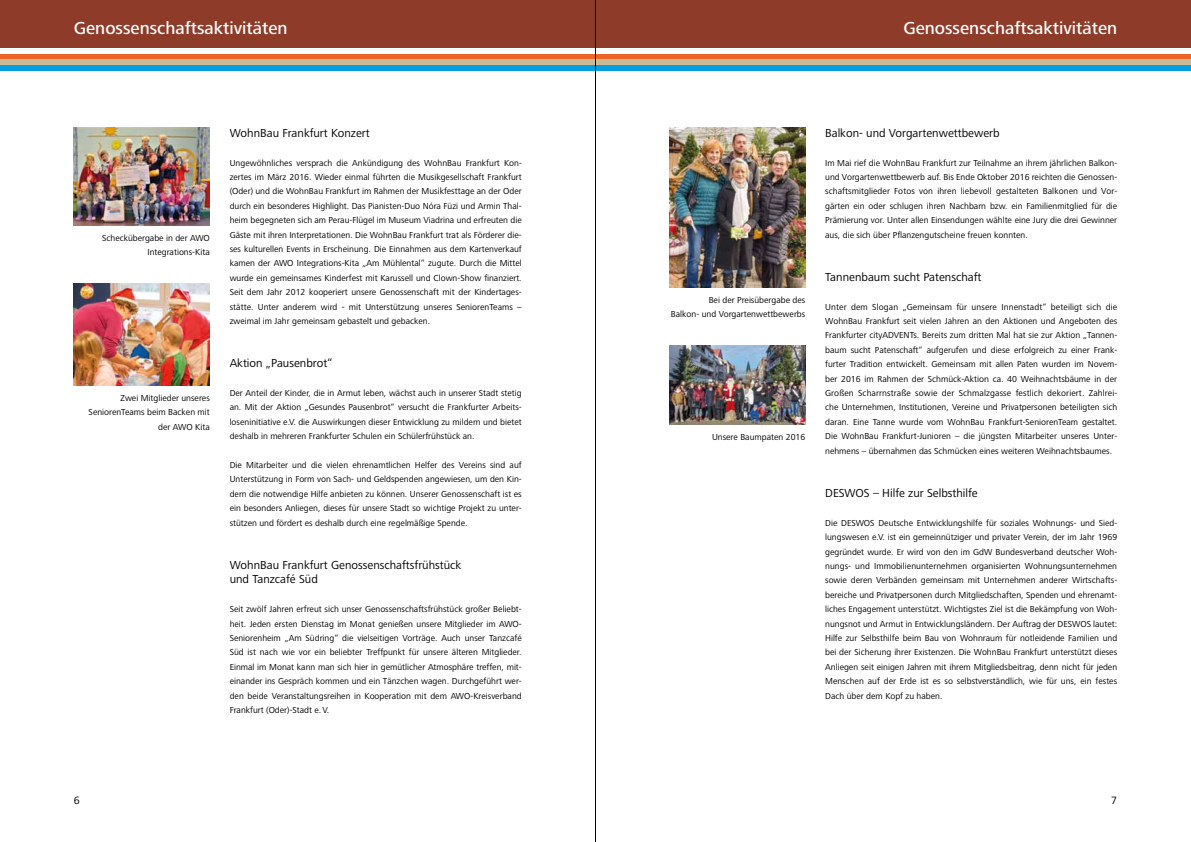
<style>
.page{position:relative;width:1191px;height:842px;background:#fff}
.page>*{position:absolute;margin:0;border:0;box-sizing:border-box;transform-origin:0 0}
.t1{font:500 18px "Frutiger Next LT";color:#fff}
.t2{font:12px/14.4px "Frutiger Next LT";color:#000}
.t3{font:11px "Frutiger Next LT";color:#000}
.t4{font:9px/14.4px "Frutiger Next LT";color:#000;text-align:justify}
</style>
<div class="page">
<div style="left:595px;top:0;width:596px;height:48px;background:#8f3b2a"></div>
<div style="left:595px;top:54px;width:596px;height:5px;background:#ec6725"></div>
<div style="left:595px;top:65px;width:596px;height:6px;background:#009fe3"></div>
<div style="left:595px;top:59px;width:596px;height:6px;background:#c9bb97"></div>
<div style="left:0;top:0;width:595px;height:48px;background:#8f3b2a"></div>
<div style="left:0;top:54px;width:595px;height:5px;background:#ec6725"></div>
<div style="left:0;top:65px;width:595px;height:6px;background:#009fe3"></div>
<div style="left:0;top:59px;width:595px;height:6px;background:#c9bb97"></div>
<img style="left:74px;top:283px;width:136px;height:103px">
<img style="left:74px;top:128px;width:136px;height:97px">
<img style="left:669px;top:128px;width:136px;height:159px">
<img style="left:669px;top:345px;width:136px;height:80px">
<hr style="left:595px;top:0;width:1px;height:842px;background:#000">
<h1 class="t1" style="left:74px;top:18px;width:215px">Genossenschaftsaktivitäten</h1>
<h1 class="t1" style="left:903px;top:18px;width:215px">Genossenschaftsaktivitäten</h1>
<p class="t4" style="left:102px;top:231px;width:109px;text-align:right">Scheckübergabe in der AWO<br>Integrations-Kita</p>
<p class="t4" style="left:89px;top:391px;width:123px;text-align:right">Zwei Mitglieder unseres<br>SeniorenTeams beim Backen mit der AWO Kita</p>
<h2 class="t2" style="left:230px;top:126px;width:142px">WohnBau Frankfurt Konzert</h2>
<p class="t4" style="left:230px;top:155px;width:294px">Ungewöhnliches versprach die Ankündigung des WohnBau Frankfurt Kon&shy;zertes im März 2016. Wieder einmal führten die Musikgesellschaft Frankfurt (Oder) und die WohnBau Frankfurt im Rahmen der Musikfesttage an der Oder durch ein besonderes Highlight. Das Pianisten-Duo Nóra Füzi und Armin Thal&shy;heim begegneten sich am Perau-Flügel im Museum Viadrina und erfreuten die Gäste mit ihren Interpretationen. Die WohnBau Frankfurt trat als Förderer die&shy;ses kulturellen Events in Erscheinung. Die Einnahmen aus dem Kartenverkauf kamen der AWO Integrations-Kita „Am Mühlental“ zugute. Durch die Mittel wurde ein gemeinsames Kinderfest mit Karussell und Clown-Show finanziert.<br>Seit dem Jahr 2012 kooperiert unsere Genossenschaft mit der Kindertages&shy;stätte. Unter anderem wird - mit Unterstützung unseres SeniorenTeams – zweimal im Jahr gemeinsam gebastelt und gebacken.</p>
<h2 class="t2" style="left:230px;top:356px;width:104px">Aktion „Pausenbrot“</h2>
<p class="t4" style="left:230px;top:386px;width:293px">Der Anteil der Kinder, die in Armut leben, wächst auch in unserer Stadt stetig an. Mit der Aktion „Gesundes Pausenbrot“ versucht die Frankfurter Arbeits&shy;loseninitiative e.V. die Auswirkungen dieser Entwicklung zu mildern und bietet deshalb in mehreren Frankfurter Schulen ein Schülerfrühstück an.</p>
<p class="t4" style="left:230px;top:458px;width:293px">Die Mitarbeiter und die vielen ehrenamtlichen Helfer des Vereins sind auf Unterstützung in Form von Sach- und Geldspenden angewiesen, um den Kin&shy;dern die notwendige Hilfe anbieten zu können. Unserer Genossenschaft ist es ein besonders Anliegen, dieses für unsere Stadt so wichtige Projekt zu unter&shy;stützen und fördert es deshalb durch eine regelmäßige Spende.</p>
<h2 class="t2" style="left:230px;top:558px;width:233px">WohnBau Frankfurt Genossenschaftsfrühstück und Tanzcafé Süd</h2>
<p class="t4" style="left:230px;top:602px;width:293px">Seit zwölf Jahren erfreut sich unser Genossenschaftsfrühstück großer Beliebt&shy;heit. Jeden ersten Dienstag im Monat genießen unsere Mitglieder im AWO-Seniorenheim „Am Südring“ die vielseitigen Vorträge. Auch unser Tanzcafé Süd ist nach wie vor ein beliebter Treffpunkt für unsere älteren Mitglieder.<br>Einmal im Monat kann man sich hier in gemütlicher Atmosphäre treffen, mit&shy;einander ins Gespräch kommen und ein Tänzchen wagen. Durchgeführt wer&shy;den beide Veranstaltungsreihen in Kooperation mit dem AWO-Kreisverband Frankfurt (Oder)-Stadt e.V.</p>
<p class="t4" style="left:671px;top:292px;width:136px;text-align:right">Bei der Preisübergabe des<br>Balkon- und Vorgartenwettbewerbs</p>
<p class="t4" style="left:712px;top:430px;width:95px">Unsere Baumpaten 2016</p>
<h2 class="t2" style="left:825px;top:126px;width:176px">Balkon- und Vorgartenwettbewerb</h2>
<p class="t4" style="left:825px;top:155px;width:294px">Im Mai rief die WohnBau Frankfurt zur Teilnahme an ihrem jährlichen Balkon&shy;und Vorgartenwettbewerb auf. Bis Ende Oktober 2016 reichten die Genossen&shy;schaftsmitglieder Fotos von ihren liebevoll gestalteten Balkonen und Vor&shy;gärten ein oder schlugen ihren Nachbarn bzw. ein Familienmitglied für die Prämierung vor. Unter allen Einsendungen wählte eine Jury die drei Gewinner aus, die sich über Pflanzengutscheine freuen konnten.</p>
<h2 class="t2" style="left:825px;top:270px;width:158px">Tannenbaum sucht Patenschaft</h2>
<p class="t4" style="left:825px;top:299px;width:294px">Unter dem Slogan „Gemeinsam für unsere Innenstadt“ beteiligt sich die WohnBau Frankfurt seit vielen Jahren an den Aktionen und Angeboten des Frankfurter cityADVENTs. Bereits zum dritten Mal hat sie zur Aktion „Tannen&shy;baum sucht Patenschaft“ aufgerufen und diese erfolgreich zu einer Frank&shy;furter Tradition entwickelt. Gemeinsam mit allen Paten wurden im Novem&shy;ber 2016 im Rahmen der Schmück-Aktion ca. 40 Weihnachtsbäume in der Großen Scharrnstraße sowie der Schmalzgasse festlich dekoriert. Zahlrei&shy;che Unternehmen, Institutionen, Vereine und Privatpersonen beteiligten sich daran. Eine Tanne wurde vom WohnBau Frankfurt-SeniorenTeam gestaltet.<br>Die WohnBau Frankfurt-Junioren – die jüngsten Mitarbeiter unseres Unter&shy;nehmens – übernahmen das Schmücken eines weiteren Weihnachtsbaumes.</p>
<h2 class="t2" style="left:825px;top:486px;width:154px">DESWOS – Hilfe zur Selbsthilfe</h2>
<p class="t4" style="left:825px;top:515px;width:293px">Die DESWOS Deutsche Entwicklungshilfe für soziales Wohnungs- und Sied&shy;lungswesen e.V. ist ein gemeinnütziger und privater Verein, der im Jahr 1969 gegründet wurde. Er wird von den im GdW Bundesverband deutscher Woh&shy;nungs- und Immobilienunternehmen organisierten Wohnungsunternehmen sowie deren Verbänden gemeinsam mit Unternehmen anderer Wirtschafts&shy;bereiche und Privatpersonen durch Mitgliedschaften, Spenden und ehrenamt&shy;liches Engagement unterstützt. Wichtigstes Ziel ist die Bekämpfung von Woh&shy;nungsnot und Armut in Entwicklungsländern. Der Auftrag der DESWOS lautet:<br>Hilfe zur Selbsthilfe beim Bau von Wohnraum für notleidende Familien und bei der Sicherung ihrer Existenzen. Die WohnBau Frankfurt unterstützt dieses Anliegen seit einigen Jahren mit ihrem Mitgliedsbeitrag, denn nicht für jeden Menschen auf der Erde ist es so selbstverständlich, wie für uns, ein festes Dach über dem Kopf zu haben.</p>
<p class="t3" style="left:74px;top:795px;width:7px">6</p>
<p class="t3" style="left:1111px;top:795px;width:7px">7</p>
</div>
